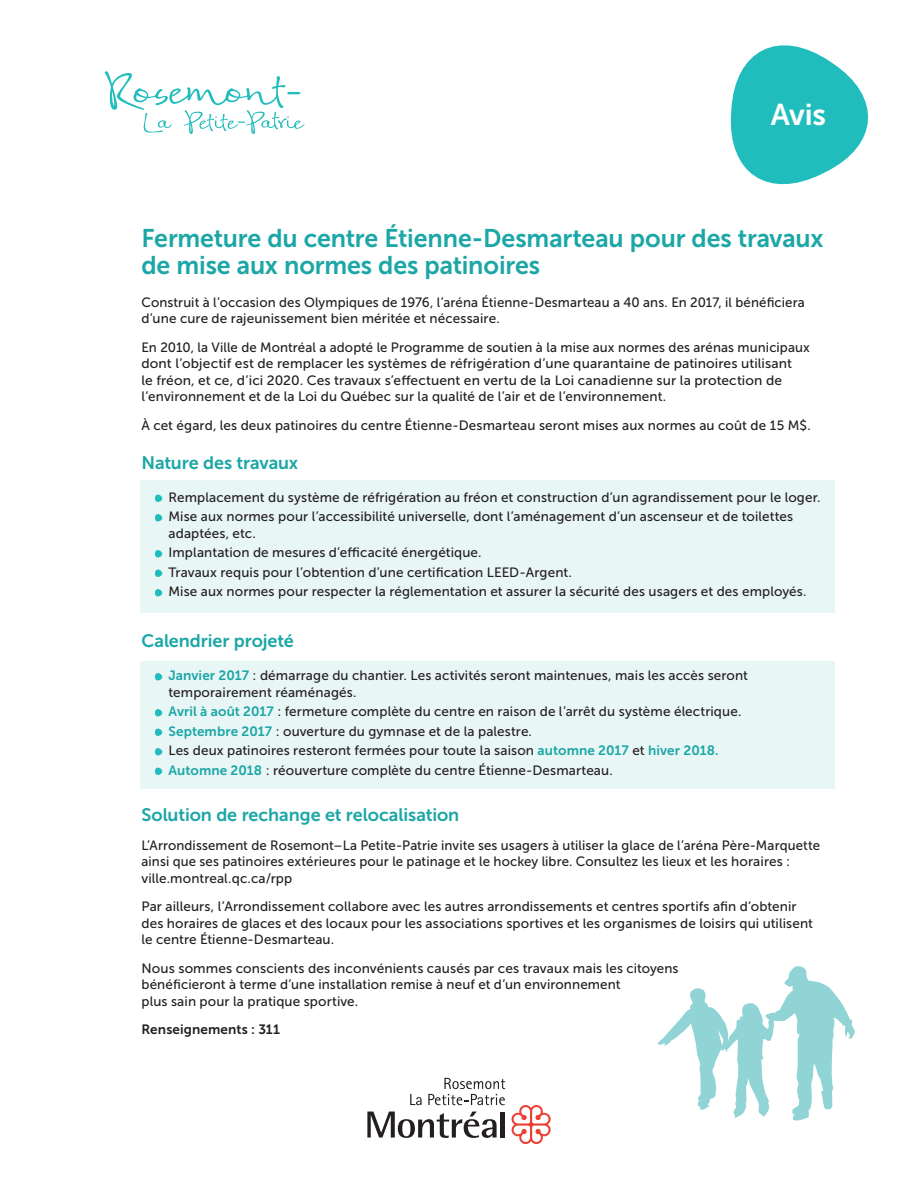
<style>
.page{position:relative;width:918px;height:1188px;background:#fff}
.page>*{position:absolute;margin:0;border:0;box-sizing:border-box;transform-origin:0 0}
.t1{font:30px "Museo Sans 700";color:#fff}
.t2{font:25.5px "Museo Sans 700";letter-spacing:-.005em;color:#1ca6a6}
.t3{font:18px "Museo Sans 700";letter-spacing:-.005em;color:#1ca6a6}
.t4{font:13.5px/16.5px "Museo Sans 500";letter-spacing:.01em;color:#231f20}
.t5{font:13.5px "Museo Sans 700";letter-spacing:.01em;color:#231f20}
.s1{font-family:"Museo Sans 700";color:#1ca6a6}
</style>
<div class="page">
<div style="left:140px;top:480px;width:695px;height:133px;background:#e9f6f6"></div>
<div style="left:140px;top:661px;width:695px;height:127px;background:#e9f6f6"></div>
<svg style="left:155px;top:494px;width:8px;height:8px"></svg>
<svg style="left:155px;top:514px;width:8px;height:8px"></svg>
<svg style="left:155px;top:550px;width:8px;height:8px"></svg>
<svg style="left:155px;top:569px;width:8px;height:8px"></svg>
<svg style="left:155px;top:589px;width:8px;height:8px"></svg>
<svg style="left:155px;top:673px;width:8px;height:8px"></svg>
<svg style="left:155px;top:709px;width:8px;height:8px"></svg>
<svg style="left:155px;top:728px;width:8px;height:8px"></svg>
<svg style="left:155px;top:748px;width:8px;height:8px"></svg>
<svg style="left:155px;top:767px;width:8px;height:8px"></svg>
<svg style="left:730px;top:45px;width:139px;height:140px"></svg>
<svg style="left:105px;top:71px;width:200px;height:63px"></svg>
<svg style="left:410px;top:1094px;width:12px;height:11px"></svg>
<svg style="left:428px;top:1078px;width:77px;height:27px"></svg>
<svg style="left:367px;top:1112px;width:130px;height:26px"></svg>
<hr style="left:501px;top:1112px;width:4px;height:26px;background:#231f20">
<svg style="left:512px;top:1105px;width:39px;height:39px"></svg>
<svg style="left:657px;top:966px;width:198px;height:155px"></svg>
<p class="t1" style="left:771px;top:98px;width:57px">Avis</p>
<p class="t2" style="left:141px;top:224px;width:684px">Fermeture du centre Étienne-Desmarteau pour des travaux</p>
<p class="t2" style="left:141px;top:251px;width:400px">de mise aux normes des patinoires</p>
<p class="t4" style="left:141px;top:294px;width:665px">Construit à l’occasion des Olympiques de 1976, l’aréna Étienne-Desmarteau a 40 ans. En 2017, il bénéficiera d’une cure de rajeunissement bien méritée et nécessaire.</p>
<p class="t4" style="left:141px;top:339px;width:670px">En 2010, la Ville de Montréal a adopté le Programme de soutien à la mise aux normes des arénas municipaux dont l’objectif est de remplacer les systèmes de réfrigération d’une quarantaine de patinoires utilisant</p>
<p class="t4" style="left:141px;top:372px;width:642px">le fréon, et ce, d’ici 2020. Ces travaux s’effectuent en vertu de la Loi canadienne sur la protection de</p>
<p class="t4" style="left:141px;top:389px;width:526px">l’environnement et de la Loi du Québec sur la qualité de l’air et de l’environnement.</p>
<p class="t4" style="left:141px;top:417px;width:671px">À cet égard, les deux patinoires du centre Étienne-Desmarteau seront mises aux normes au coût de 15 M$.</p>
<p class="t3" style="left:141px;top:453px;width:158px">Nature des travaux</p>
<p class="t4" style="left:168px;top:489px;width:654px">Remplacement du système de réfrigération au fréon et construction d’un agrandissement pour le loger.</p>
<p class="t4" style="left:168px;top:509px;width:626px">Mise aux normes pour l’accessibilité universelle, dont l’aménagement d’un ascenseur et de toilettes</p>
<p class="t4" style="left:168px;top:525px;width:89px">adaptées, etc.</p>
<p class="t4" style="left:168px;top:545px;width:315px">Implantation de mesures d’efficacité énergétique.</p>
<p class="t4" style="left:168px;top:564px;width:405px">Travaux requis pour l’obtention d’une certification LEED-Argent.</p>
<p class="t4" style="left:168px;top:584px;width:640px">Mise aux normes pour respecter la réglementation et assurer la sécurité des usagers et des employés.</p>
<p class="t3" style="left:141px;top:631px;width:154px">Calendrier projeté</p>
<p class="t4" style="left:168px;top:668px;width:581px"><span class="s1">Janvier 2017</span> : démarrage du chantier. Les activités seront maintenues, mais les accès seront</p>
<p class="t4" style="left:168px;top:684px;width:190px">temporairement réaménagés.</p>
<p class="t4" style="left:168px;top:704px;width:575px"><span class="s1">Avril à août 2017</span> : fermeture complète du centre en raison de l’arrêt du système électrique.</p>
<p class="t4" style="left:168px;top:723px;width:365px"><span class="s1">Septembre 2017</span> : ouverture du gymnase et de la palestre.</p>
<p class="t4" style="left:168px;top:743px;width:552px">Les deux patinoires resteront fermées pour toute la saison <span class="s1">automne 2017</span> et <span class="s1">hiver 2018.</span></p>
<p class="t4" style="left:168px;top:762px;width:446px"><span class="s1">Automne 2018</span> : réouverture complète du centre Étienne-Desmarteau.</p>
<p class="t3" style="left:141px;top:805px;width:319px">Solution de rechange et relocalisation</p>
<p class="t4" style="left:141px;top:837px;width:680px">L’Arrondissement de Rosemont–La Petite-Patrie invite ses usagers à utiliser la glace de l’aréna Père-Marquette ainsi que ses patinoires extérieures pour le patinage et le hockey libre. Consultez les lieux et les horaires :</p>
<p class="t4" style="left:141px;top:870px;width:152px">ville.montreal.qc.ca/rpp</p>
<p class="t4" style="left:141px;top:899px;width:657px">Par ailleurs, l’Arrondissement collabore avec les autres arrondissements et centres sportifs afin d’obtenir</p>
<p class="t4" style="left:141px;top:915px;width:673px">des horaires de glaces et des locaux pour les associations sportives et les organismes de loisirs qui utilisent le centre Étienne-Desmarteau.</p>
<p class="t4" style="left:141px;top:960px;width:539px">Nous sommes conscients des inconvénients causés par ces travaux mais les citoyens</p>
<p class="t4" style="left:141px;top:977px;width:481px">bénéficieront à terme d’une installation remise à neuf et d’un environnement</p>
<p class="t4" style="left:141px;top:993px;width:218px">plus sain pour la pratique sportive.</p>
<p class="t5" style="left:141px;top:1022px;width:140px">Renseignements : 311</p>
</div>
